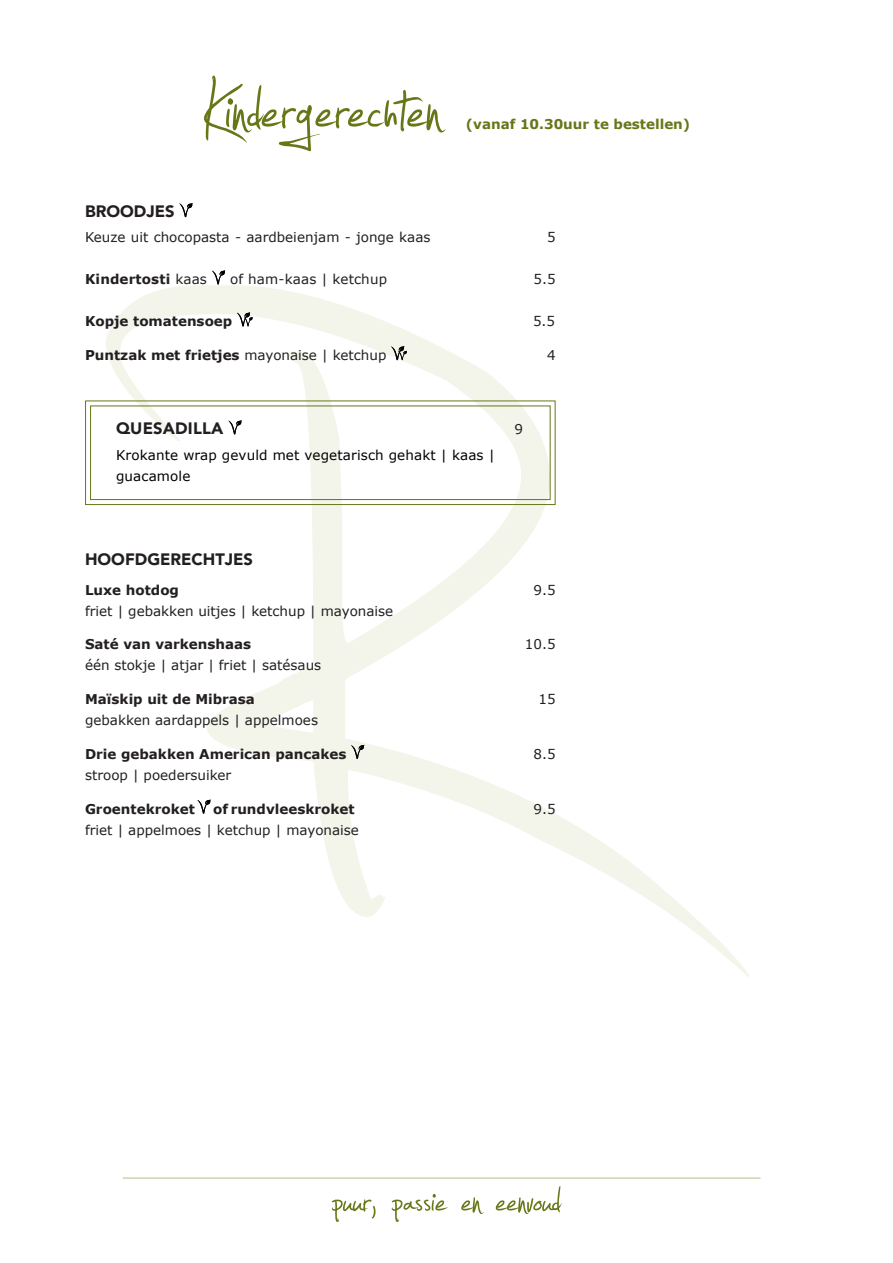
<style>
.page{position:relative;width:893px;height:1263px;background:#fff}
.page>*{position:absolute;margin:0;border:0;box-sizing:border-box;transform-origin:0 0}
.Titel{font:135px "Jellyka Estryas Handwriting";color:#677717}
.t1{font:79.2px "Jellyka Estryas Handwriting";color:#677717}
.koptitel{font:900 16.5px "Avenir";color:#231f20}
.Body{font:13.5px "Verdana";color:#231f20}
.Body-2{font:700 13.5px "Verdana";color:#231f20}
.Body-3{font:13.5px/21px "Verdana";letter-spacing:.01em;color:#000}
.Titel-2{font:700 13.5px "Verdana";color:#677717}
.koptitel-2{font:13.5px "Verdana";color:#231f20}
.s1{font-weight:400}
</style>
<div class="page">
<hr style="left:123px;top:1177px;width:637px;height:1px;background:#bdc497">
<svg style="left:106px;top:285px;width:643px;height:692px"></svg>
<svg style="left:85px;top:400px;width:471px;height:105px"></svg>
<div style="left:90px;top:405px;width:461px;height:95px;border:1px solid #677717"></div>
<svg style="left:179px;top:203px;width:14px;height:14px"></svg>
<svg style="left:212px;top:270px;width:13px;height:14px"></svg>
<svg style="left:237px;top:312px;width:16px;height:14px"></svg>
<svg style="left:391px;top:346px;width:16px;height:14px"></svg>
<svg style="left:351px;top:745px;width:13px;height:14px"></svg>
<svg style="left:197px;top:800px;width:14px;height:13px"></svg>
<svg style="left:228px;top:420px;width:14px;height:14px"></svg>
<p class="Titel" style="left:203px;top:53px;width:239px">Kindergerechten</p>
<p class="Titel-2" style="left:466px;top:115px;width:226px">(vanaf 10.30uur te bestellen)</p>
<p class="koptitel" style="left:85px;top:197px;width:91px">BROODJES</p>
<p class="Body" style="left:85px;top:229px;width:347px">Keuze uit chocopasta - aardbeienjam - jonge kaas</p>
<p class="Body" style="left:547px;top:229px;width:10px">5</p>
<p class="Body-2" style="left:85px;top:271px;width:123px">Kindertosti <span class="s1">kaas</span></p>
<p class="Body" style="left:230px;top:271px;width:158px">of ham-kaas | ketchup</p>
<p class="Body" style="left:533px;top:271px;width:24px">5.5</p>
<p class="Body-2" style="left:85px;top:313px;width:149px">Kopje tomatensoep</p>
<p class="Body" style="left:533px;top:313px;width:24px">5.5</p>
<p class="Body-2" style="left:85px;top:346px;width:303px">Puntzak met frietjes <span class="s1">mayonaise | ketchup</span></p>
<p class="Body" style="left:547px;top:347px;width:10px">4</p>
<p class="koptitel" style="left:116px;top:414px;width:109px">QUESADILLA</p>
<p class="koptitel-2" style="left:514px;top:421px;width:10px">9</p>
<p class="Body-3" style="left:116px;top:444px;width:380px">Krokante wrap gevuld met vegetarisch gehakt | kaas | guacamole</p>
<p class="koptitel" style="left:85px;top:545px;width:170px">HOOFDGERECHTJES</p>
<p class="Body-2" style="left:85px;top:581px;width:96px">Luxe hotdog</p>
<p class="Body" style="left:534px;top:581px;width:24px">9.5</p>
<p class="Body" style="left:85px;top:602px;width:310px">friet | gebakken uitjes | ketchup | mayonaise</p>
<p class="Body-2" style="left:85px;top:636px;width:168px">Saté van varkenshaas</p>
<p class="Body" style="left:525px;top:636px;width:32px">10.5</p>
<p class="Body" style="left:85px;top:657px;width:238px">één stokje | atjar | friet | satésaus</p>
<p class="Body-2" style="left:85px;top:690px;width:171px">Maïskip uit de Mibrasa</p>
<p class="Body" style="left:538px;top:690px;width:19px">15</p>
<p class="Body" style="left:85px;top:711px;width:234px">gebakken aardappels | appelmoes</p>
<p class="Body-2" style="left:85px;top:745px;width:263px">Drie gebakken American pancakes</p>
<p class="Body" style="left:534px;top:745px;width:24px">8.5</p>
<p class="Body" style="left:85px;top:766px;width:148px">stroop | poedersuiker</p>
<p class="Body-2" style="left:85px;top:800px;width:111px">Groentekroket</p>
<p class="Body-2" style="left:213px;top:800px;width:143px">of rundvleeskroket</p>
<p class="Body" style="left:534px;top:800px;width:24px">9.5</p>
<p class="Body" style="left:85px;top:821px;width:275px">friet | appelmoes | ketchup | mayonaise</p>
<h2 class="t1" style="left:332px;top:1167px;width:230px">puur, passie en eenvoud</h2>
</div>
